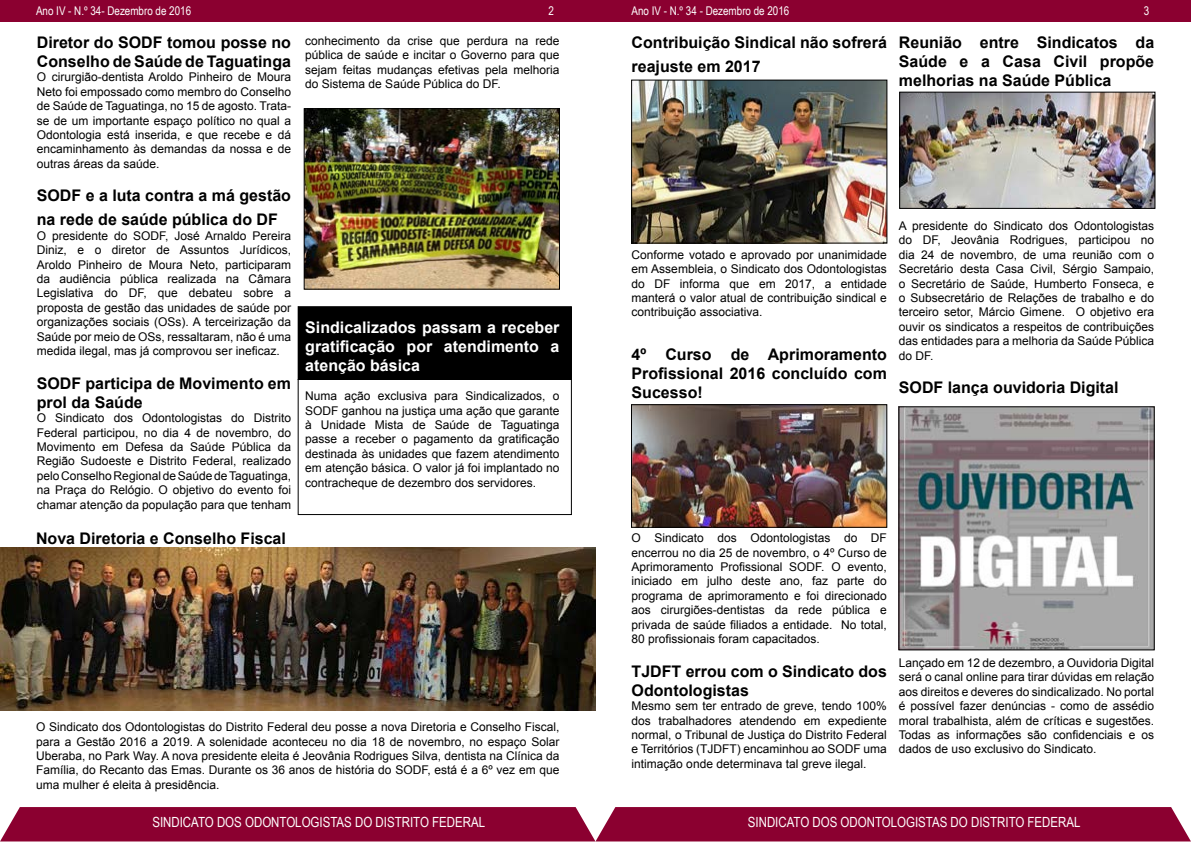
<style>
.page{position:relative;width:1191px;height:842px;background:#fff}
.page>*{position:absolute;margin:0;border:0;box-sizing:border-box;transform-origin:0 0}
.t1{font:700 16px/19.2px "Arial";color:#000}
.t2{font:700 16px/19.2px "Arial";color:#fff;text-align:justify}
.t3{font:14px "Arial Narrow";color:#fff}
.t4{font:12px/14.4px "Arial";color:#000;text-align:justify}
.t5{font:12px "Arial Narrow";color:#fff}
</style>
<div class="page">
<div style="left:0;top:0;width:596px;height:21px;background:#8b0030"></div>
<div style="left:596px;top:0;width:595px;height:21px;background:#8b0030"></div>
<div style="left:298px;top:307px;width:273px;height:72px;background:#000"></div>
<div style="left:298px;top:306px;width:274px;height:74px;border:1px solid #000"></div>
<div style="left:0;top:807px;width:1191px;height:34px;background:#8b0030"></div>
<img style="left:306px;top:110px;width:252px;height:178px">
<div style="left:304px;top:108px;width:256px;height:182px;border:1px solid #000"></div>
<img style="left:0;top:547px;width:595px;height:163px">
<img style="left:633px;top:82px;width:252px;height:160px">
<div style="left:631px;top:80px;width:256px;height:164px;border:1px solid #000"></div>
<img style="left:633px;top:406px;width:252px;height:120px">
<div style="left:631px;top:404px;width:256px;height:124px;border:1px solid #000"></div>
<img style="left:900px;top:408px;width:252px;height:240px">
<div style="left:898px;top:406px;width:256px;height:244px;border:1px solid #000"></div>
<img style="left:901px;top:94px;width:252px;height:113px">
<div style="left:899px;top:92px;width:256px;height:117px;border:1px solid #000"></div>
<div style="left:298px;top:379px;width:274px;height:136px;border:1px solid #000"></div>
<p class="t5" style="left:36px;top:2px;width:157px">Ano IV - N.º 34- Dezembro de 2016</p>
<p class="t5" style="left:548px;top:2px;width:7px">2</p>
<p class="t5" style="left:631px;top:2px;width:159px">Ano IV - N.º 34 - Dezembro de 2016</p>
<p class="t5" style="left:1143px;top:2px;width:7px">3</p>
<h1 class="t1" style="left:37px;top:33px;width:256px">Diretor do SODF tomou posse no<br>Conselho de Saúde de Taguatinga</h1>
<p class="t4" style="left:37px;top:70px;width:256px">O cirurgião-dentista Aroldo Pinheiro de Moura Neto foi empossado como membro do Conselho de Saúde de Taguatinga, no 15 de agosto. Trata&shy;se de um importante espaço político no qual a Odontologia está inserida, e que recebe e dá encaminhamento às demandas da nossa e de outras áreas da saúde.</p>
<h1 class="t1" style="left:37px;top:184px;width:256px;line-height:24px">SODF e a luta contra a má gestão na rede de saúde pública do DF</h1>
<p class="t4" style="left:37px;top:228px;width:256px">O presidente do SODF, José Arnaldo Pereira Diniz, e o diretor de Assuntos Jurídicos, Aroldo Pinheiro de Moura Neto, participaram da audiência pública realizada na Câmara Legislativa do DF, que debateu sobre a proposta de gestão das unidades de saúde por organizações sociais (OSs). A terceirização da Saúde por meio de OSs, ressaltaram, não é uma medida ilegal, mas já comprovou ser ineficaz.</p>
<h1 class="t1" style="left:37px;top:374px;width:256px">SODF participa de Movimento em prol da Saúde</h1>
<p class="t4" style="left:37px;top:411px;width:256px">O Sindicato dos Odontologistas do Distrito Federal participou, no dia 4 de novembro, do Movimento em Defesa da Saúde Pública da Região Sudoeste e Distrito Federal, realizado pelo Conselho Regional de Saúde de Taguatinga, na Praça do Relógio. O objetivo do evento foi chamar atenção da população para que tenham</p>
<h1 class="t1" style="left:631px;top:30px;width:257px;line-height:24px">Contribuição Sindical não sofrerá reajuste em 2017</h1>
<h1 class="t1" style="left:899px;top:33px;width:257px;text-align:justify">Reunião entre Sindicatos da Saúde e a Casa Civil propõe melhorias na Saúde Pública</h1>
<p class="t4" style="left:305px;top:33px;width:256px">conhecimento da crise que perdura na rede pública de saúde e incitar o Governo para que sejam feitas mudanças efetivas pela melhoria do Sistema de Saúde Pública do DF.</p>
<p class="t4" style="left:899px;top:219px;width:257px">A presidente do Sindicato dos Odontologistas do DF, Jeovânia Rodrigues, participou no dia 24 de novembro, de uma reunião com o Secretário desta Casa Civil, Sérgio Sampaio, o Secretário de Saúde, Humberto Fonseca, e o Subsecretário de Relações de trabalho e do terceiro setor, Márcio Gimene. O objetivo era ouvir os sindicatos a respeitos de contribuições das entidades para a melhoria da Saúde Pública do DF.</p>
<h1 class="t1" style="left:899px;top:378px;width:221px">SODF lança ouvidoria Digital</h1>
<p class="t4" style="left:631px;top:247px;width:257px">Conforme votado e aprovado por unanimidade em Assembleia, o Sindicato dos Odontologistas do DF informa que em 2017, a entidade manterá o valor atual de contribuição sindical e contribuição associativa.</p>
<h1 class="t1" style="left:631px;top:345px;width:257px;text-align:justify">4º Curso de Aprimoramento Profissional 2016 concluído com Sucesso!</h1>
<h1 class="t2" style="left:305px;top:318px;width:256px">Sindicalizados passam a receber gratificação por atendimento a atenção básica</h1>
<p class="t4" style="left:305px;top:389px;width:256px">Numa ação exclusiva para Sindicalizados, o SODF ganhou na justiça uma ação que garante à Unidade Mista de Saúde de Taguatinga passe a receber o pagamento da gratificação destinada às unidades que fazem atendimento em atenção básica. O valor já foi implantado no contracheque de dezembro dos servidores.</p>
<h1 class="t1" style="left:36px;top:529px;width:251px">Nova Diretoria e Conselho Fiscal</h1>
<p class="t4" style="left:36px;top:720px;width:525px">O Sindicato dos Odontologistas do Distrito Federal deu posse a nova Diretoria e Conselho Fiscal, para a Gestão 2016 a 2019. A solenidade aconteceu no dia 18 de novembro, no espaço Solar Uberaba, no Park Way. A nova presidente eleita é Jeovânia Rodrigues Silva, dentista na Clínica da Família, do Recanto das Emas. Durante os 36 anos de história do SODF, está é a 6º vez em que uma mulher é eleita à presidência.</p>
<p class="t3" style="left:152px;top:812px;width:334px">SINDICATO DOS ODONTOLOGISTAS DO DISTRITO FEDERAL</p>
<p class="t4" style="left:631px;top:531px;width:257px">O Sindicato dos Odontologistas do DF encerrou no dia 25 de novembro, o 4º Curso de Aprimoramento Profissional SODF. O evento, iniciado em julho deste ano, faz parte do programa de aprimoramento e foi direcionado aos cirurgiões-dentistas da rede pública e privada de saúde filiados a entidade. No total, 80 profissionais foram capacitados.</p>
<h1 class="t1" style="left:631px;top:661px;width:257px">TJDFT errou com o Sindicato dos<br>Odontologistas</h1>
<p class="t4" style="left:631px;top:699px;width:257px">Mesmo sem ter entrado de greve, tendo 100% dos trabalhadores atendendo em expediente normal, o Tribunal de Justiça do Distrito Federal e Territórios (TJDFT) encaminhou ao SODF uma intimação onde determinava tal greve ilegal.</p>
<p class="t4" style="left:899px;top:655px;width:257px">Lançado em 12 de dezembro, a Ouvidoria Digital será o canal online para tirar dúvidas em relação aos direitos e deveres do sindicalizado. No portal é possível fazer denúncias - como de assédio moral trabalhista, além de críticas e sugestões.<br>Todas as informações são confidenciais e os dados de uso exclusivo do Sindicato.</p>
<p class="t3" style="left:748px;top:812px;width:334px">SINDICATO DOS ODONTOLOGISTAS DO DISTRITO FEDERAL</p>
</div>
